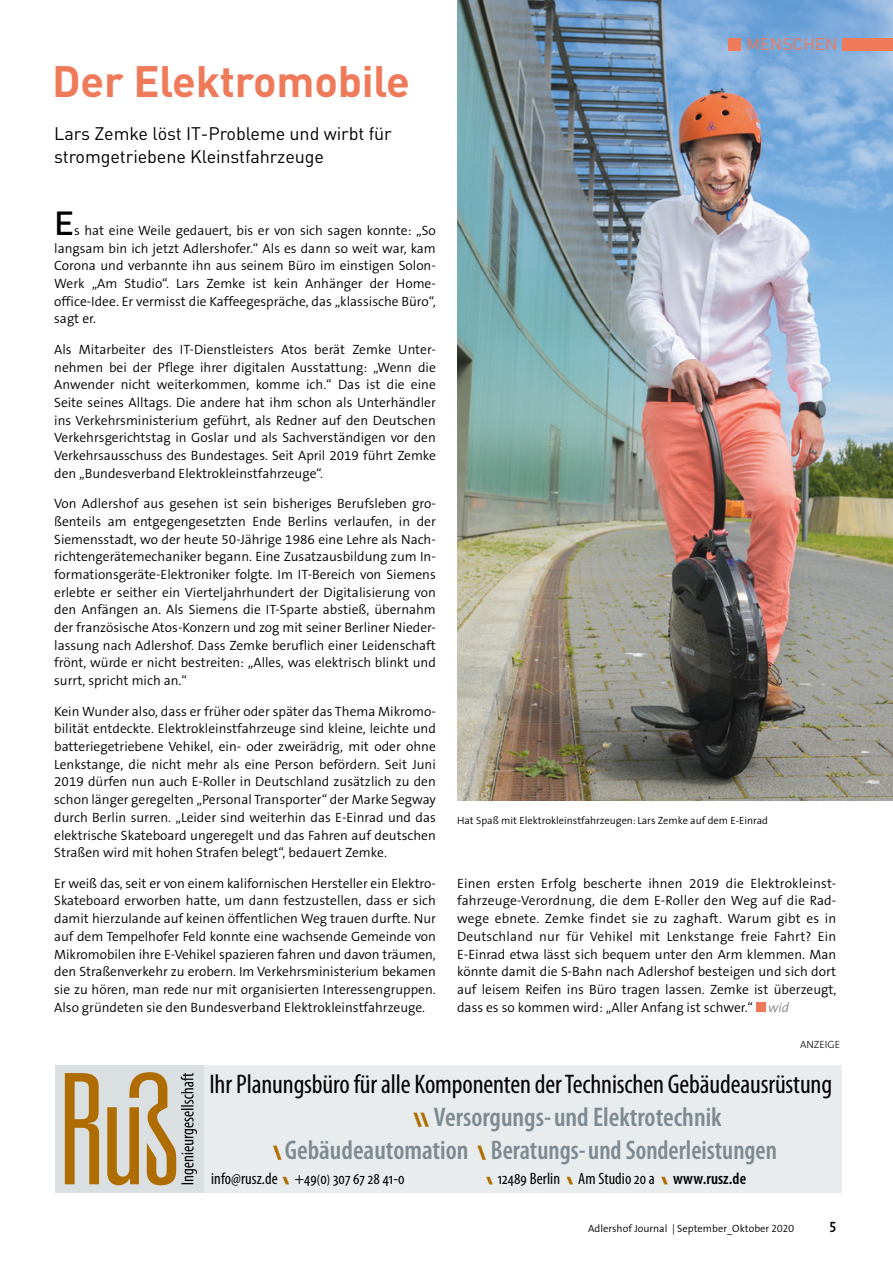
<style>
.page{position:relative;width:893px;height:1263px;background:#fff}
.page>*{position:absolute;margin:0;border:0;box-sizing:border-box;transform-origin:0 0}
.t1{font:700 43.35px "DIN";letter-spacing:-.005em;color:#ef7a59}
.t2{font:500 33px "DIN";color:#000}
.t3{font:600 condensed 27px "Myriad Pro";color:#7e8a91}
.t4{font:condensed 27px "Myriad Pro";letter-spacing:-.005em;color:#000}
.t5{font:18px/22.5px "DIN";letter-spacing:-.005em;color:#000}
.t6{font:16.8px "DIN";color:#ef7a59}
.t7{font:condensed 16.5px "Myriad Pro";letter-spacing:.005em;color:#000}
.t8{font:15px "The Mix Semi Bold Caps";color:#000}
.t9{font:300 13.5px/17.7px "The Sans B4";color:#000;text-align:justify}
.t10{font:300 10.5px "The Sans";color:#000}
.t11{font:300 10.5px "The Sans B3";color:#000}
.s1{font-family:"The Sans";font-style:italic;color:#878787}
.s2{font-weight:900;font-stretch:normal;font-size:19.5px;color:#af6c00}
.s3{font-weight:900;font-style:italic;font-stretch:normal;font-size:10.5px;color:#af6c00}
.s4{font-size:13.5px}
.s5{font-weight:600}
.s6{font-family:"The Sans Semi Light Caps";font-weight:400}
</style>
<div class="page">
<img style="left:457px;top:0;width:436px;height:801px">
<div style="left:729px;top:38px;width:12px;height:12px;background:#ef7a59"></div>
<div style="left:843px;top:38px;width:50px;height:12px;background:#ef7a59"></div>
<div style="left:756px;top:1002px;width:9px;height:10px;background:#ef7a59"></div>
<div style="left:55px;top:1065px;width:787px;height:127px;background:#e8eced"></div>
<div style="left:55px;top:1065px;width:149px;height:127px;background:#dadfe2"></div>
<img style="left:64px;top:1072px;width:133px;height:114px">
<h1 class="t1" style="left:52px;top:53px;width:359px">Der Elektromobile</h1>
<h3 class="t5" style="left:54px;top:122px;width:339px">Lars Zemke löst IT-Probleme und wirbt für stromgetriebene Kleinstfahrzeuge</h3>
<p class="t6" style="left:746px;top:34px;width:93px">MENSCHEN</p>
<h2 class="t2" style="left:54px;top:202px;width:21px">E</h2>
<p class="t9" style="left:54px;top:222px;width:383px;text-indent:20px">s hat eine Weile gedauert, bis er von sich sagen konnte: „So langsam bin ich jetzt Adlershofer.“ Als es dann so weit war, kam Corona und verbannte ihn aus seinem Büro im einstigen Solon-Werk „Am Studio“. Lars Zemke ist kein Anhänger der Home&shy;office-Idee. Er vermisst die Kaffeegespräche, das „klassische Büro“, sagt er.</p>
<p class="t9" style="left:54px;top:341px;width:383px">Als Mitarbeiter des IT-Dienstleisters Atos berät Zemke Unter&shy;nehmen bei der Pflege ihrer digitalen Ausstattung: „Wenn die Anwender nicht weiterkommen, komme ich.“ Das ist die eine Seite seines Alltags. Die andere hat ihm schon als Unterhändler ins Verkehrsministerium geführt, als Redner auf den Deutschen Verkehrsgerichtstag in Goslar und als Sachverständigen vor den Verkehrsausschuss des Bundestages. Seit April 2019 führt Zemke den „Bundesverband Elektrokleinstfahrzeuge“.</p>
<p class="t9" style="left:54px;top:495px;width:383px">Von Adlershof aus gesehen ist sein bisheriges Berufsleben gro&shy;ßenteils am entgegengesetzten Ende Berlins verlaufen, in der Siemensstadt, wo der heute 50-Jährige 1986 eine Lehre als Nach&shy;richtengerätemechaniker begann. Eine Zusatzausbildung zum In&shy;formationsgeräte-Elektroniker folgte. Im IT-Bereich von Siemens erlebte er seither ein Vierteljahrhundert der Digitalisierung von den Anfängen an. Als Siemens die IT-Sparte abstieß, übernahm der französische Atos-Konzern und zog mit seiner Berliner Nieder&shy;lassung nach Adlershof. Dass Zemke beruflich einer Leidenschaft frönt, würde er nicht bestreiten: „Alles, was elektrisch blinkt und surrt, spricht mich an.“</p>
<p class="t9" style="left:54px;top:703px;width:383px">Kein Wunder also, dass er früher oder später das Thema Mikromo&shy;bilität entdeckte. Elektrokleinstfahrzeuge sind kleine, leichte und batteriegetriebene Vehikel, ein- oder zweirädrig, mit oder ohne Lenkstange, die nicht mehr als eine Person befördern. Seit Juni 2019 dürfen nun auch E-Roller in Deutschland zusätzlich zu den schon länger geregelten „Personal Transporter“ der Marke Segway durch Berlin surren. „Leider sind weiterhin das E-Einrad und das elektrische Skateboard ungeregelt und das Fahren auf deutschen Straßen wird mit hohen Strafen belegt“, bedauert Zemke.</p>
<p class="t9" style="left:54px;top:875px;width:383px">Er weiß das, seit er von einem kalifornischen Hersteller ein Elektro-Skateboard erworben hatte, um dann festzustellen, dass er sich damit hierzulande auf keinen öffentlichen Weg trauen durfte. Nur auf dem Tempelhofer Feld konnte eine wachsende Gemeinde von Mikromobilen ihre E-Vehikel spazieren fahren und davon träumen, den Straßenverkehr zu erobern. Im Verkehrsministerium bekamen sie zu hören, man rede nur mit organisierten Interessengruppen.<br>Also gründeten sie den Bundesverband Elektrokleinstfahrzeuge.</p>
<p class="t9" style="left:457px;top:875px;width:381px">Einen ersten Erfolg bescherte ihnen 2019 die Elektrokleinst&shy;fahrzeuge-Verordnung, die dem E-Roller den Weg auf die Rad&shy;wege ebnete. Zemke findet sie zu zaghaft. Warum gibt es in Deutschland nur für Vehikel mit Lenkstange freie Fahrt? Ein E-Einrad etwa lässt sich bequem unter den Arm klemmen. Man könnte damit die S-Bahn nach Adlershof besteigen und sich dort auf leisem Reifen ins Büro tragen lassen. Zemke ist überzeugt, dass es so kommen wird: „Aller Anfang ist schwer.“ <span class="s1">wid</span></p>
<p class="t10" style="left:457px;top:812px;width:312px">Hat Spaß mit Elektrokleinstfahrzeugen: Lars Zemke auf dem E-Einrad</p>
<p class="t11" style="left:800px;top:1039px;width:42px">ANZEIGE</p>
<h3 class="t4" style="left:209px;top:1067px;width:624px">Ihr Planungsbüro für alle Komponenten der Technischen Gebäudeausrüstung</h3>
<h3 class="t3" style="left:413px;top:1102px;width:310px"><span class="s2">\\</span> Versorgungs- und Elektrotechnik</h3>
<h3 class="t3" style="left:273px;top:1135px;width:506px"><span class="s2">\</span>Gebäudeautomation <span class="s2">\</span> Beratungs- und Sonderleistungen</h3>
<p class="t7" style="left:211px;top:1168px;width:195px">info@rusz.de <span class="s3">\</span>+49<span class="s4">(</span>0<span class="s4">)</span> 307 67 28 41-0</p>
<p class="t7" style="left:484px;top:1168px;width:264px"><span class="s3">\</span>12489 Berlin <span class="s3">\</span>Am Studio 20 a <span class="s3">\</span><span class="s5">www.rusz.de</span></p>
<p class="t10" style="left:588px;top:1220px;width:208px">Adlershof Journal | September_Oktober <span class="s6">2020</span></p>
<p class="t8" style="left:829px;top:1215px;width:8px">5</p>
</div>
